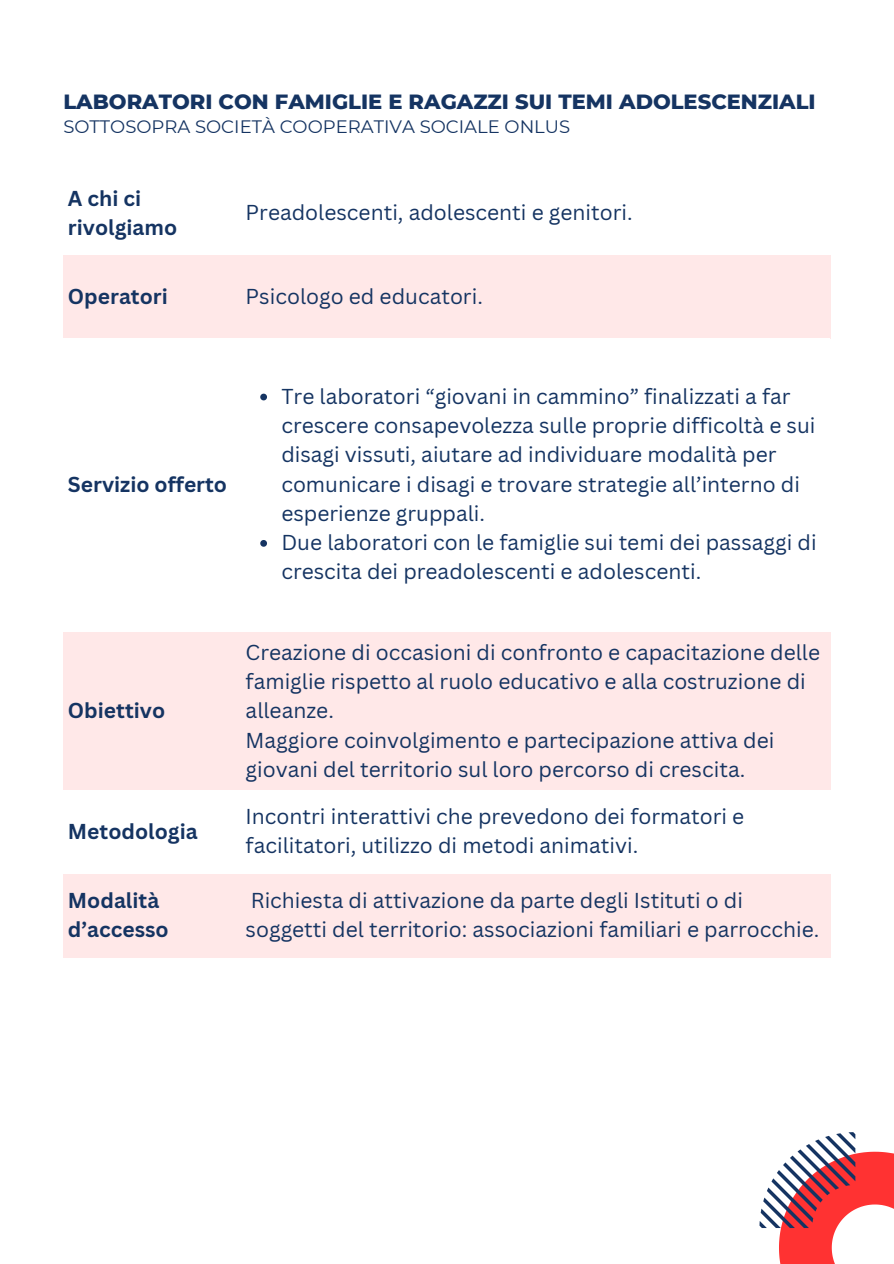
<style>
.page{position:relative;width:894px;height:1264px;background:#fff}
.page>*{position:absolute;margin:0;border:0;box-sizing:border-box;transform-origin:0 0}
.t1{font:21px/29.2px "Canva Sans";color:#153462}
.t2{font:700 21px/29.2px "Canva Sans";color:#153462}
.t3{font:800 21px "Montserrat";color:#153462}
.t4{font:18px "Montserrat";color:#153462}
</style>
<div class="page">
<svg style="left:759px;top:1132px;width:134px;height:131px"></svg>
<div style="left:63px;top:255px;width:178px;height:83px;background:#ffe8e8"></div>
<div style="left:241px;top:255px;width:589px;height:83px;background:#ffe8e8"></div>
<svg style="left:260px;top:393px;width:7px;height:7px"></svg>
<svg style="left:260px;top:540px;width:7px;height:6px"></svg>
<div style="left:63px;top:631px;width:178px;height:159px;background:#ffe8e8"></div>
<div style="left:241px;top:631px;width:589px;height:159px;background:#ffe8e8"></div>
<div style="left:63px;top:873px;width:178px;height:84px;background:#ffe8e8"></div>
<div style="left:241px;top:873px;width:589px;height:84px;background:#ffe8e8"></div>
<h1 class="t3" style="left:63px;top:89px;width:753px">LABORATORI CON FAMIGLIE E RAGAZZI SUI TEMI ADOLESCENZIALI</h1>
<p class="t4" style="left:63px;top:115px;width:508px">SOTTOSOPRA SOCIETÀ COOPERATIVA SOCIALE ONLUS</p>
<h2 class="t2" style="left:68px;top:183px;width:111px">A chi ci rivolgiamo</h2>
<h3 class="t1" style="left:245px;top:197px;width:388px">Preadolescenti, adolescenti e genitori.</h3>
<h2 class="t2" style="left:68px;top:281px;width:101px">Operatori</h2>
<h3 class="t1" style="left:245px;top:281px;width:239px">Psicologo ed educatori.</h3>
<h2 class="t2" style="left:68px;top:469px;width:161px">Servizio offerto</h2>
<p class="t1" style="left:281px;top:381px;width:535px">Tre laboratori “giovani in cammino” finalizzati a far crescere consapevolezza sulle proprie difficoltà e sui disagi vissuti, aiutare ad individuare modalità per comunicare i disagi e trovare strategie all’interno di esperienze gruppali.</p>
<p class="t1" style="left:281px;top:527px;width:536px">Due laboratori con le famiglie sui temi dei passaggi di crescita dei preadolescenti e adolescenti.</p>
<h2 class="t2" style="left:68px;top:695px;width:99px">Obiettivo</h2>
<h2 class="t2" style="left:68px;top:816px;width:131px">Metodologia</h2>
<h3 class="t1" style="left:245px;top:637px;width:576px">Creazione di occasioni di confronto e capacitazione delle famiglie rispetto al ruolo educativo e alla costruzione di alleanze.<br>Maggiore coinvolgimento e partecipazione attiva dei giovani del territorio sul loro percorso di crescita.</h3>
<h3 class="t1" style="left:245px;top:801px;width:500px">Incontri interattivi che prevedono dei formatori e facilitatori, utilizzo di metodi animativi.</h3>
<h2 class="t2" style="left:68px;top:884px;width:102px">Modalità d’accesso</h2>
<h3 class="t1" style="left:245px;top:884px;width:575px">Richiesta di attivazione da parte degli Istituti o di soggetti del territorio: associazioni familiari e parrocchie.</h3>
</div>
